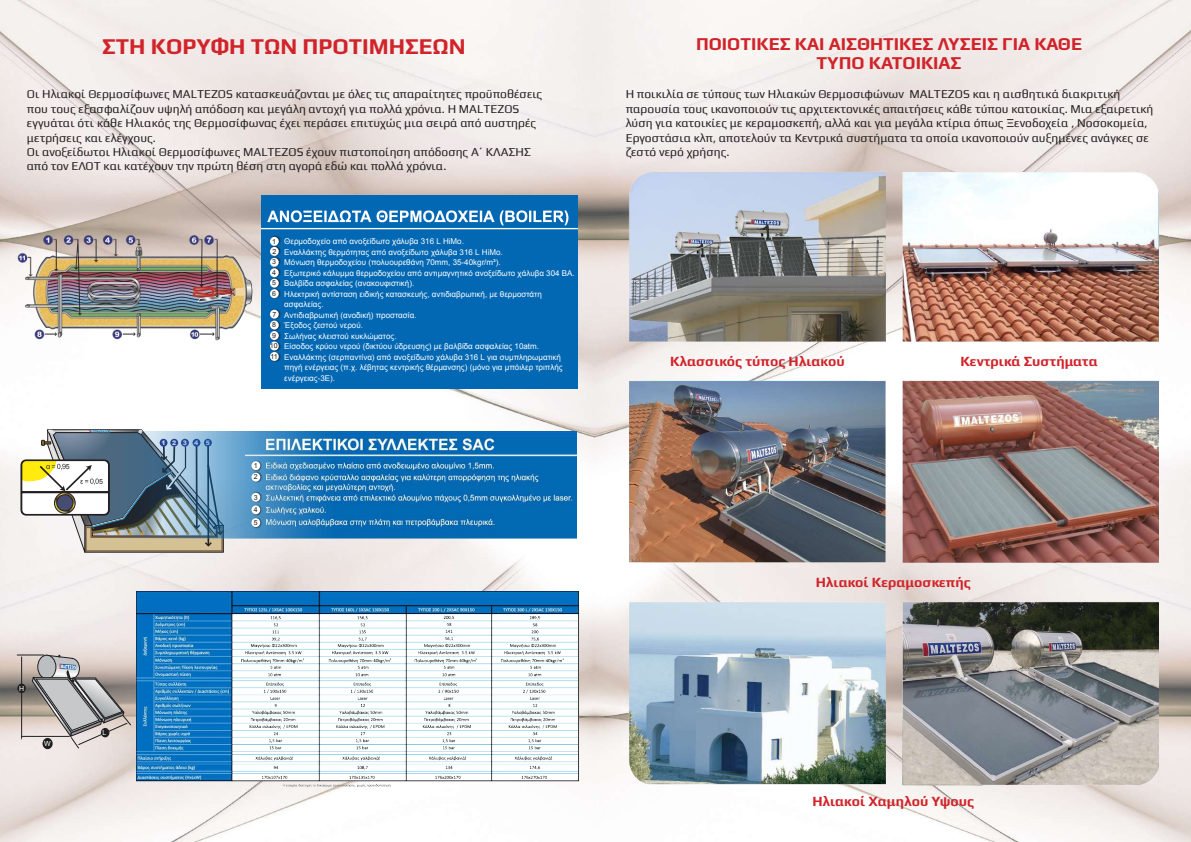
<style>
.page{position:relative;width:1191px;height:842px;background:#fff}
.page>*{position:absolute;margin:0;border:0;box-sizing:border-box;transform-origin:0 0}
.t1{font:700 22.4px "Play";color:#d1232a}
.t2{font:700 18px/19px "Play";color:#d1232a;text-align:center}
.t3{font:700 14px "Play";color:#d1232a}
.t4{font:12px/14.4px "Play";color:#231f20}
.t5{font:8px/10.5px "Arial";color:#fff}
.t6{font:7px/10.6px "Arial";color:#231f20}
.t7{font:7px "Arial";color:#fff}
.t8{font:900 6.2px "Arial";letter-spacing:1.11em;color:#fff}
</style>
<div class="page">
<img style="left:0;top:0;width:1191px;height:842px">
<img style="left:137px;top:592px;width:445px;height:206px">
<img style="left:628px;top:108px;width:530px;height:734px">
<svg style="left:17px;top:655px;width:115px;height:94px;background:#b5aeab"></svg>
<img style="left:261px;top:193px;width:316px;height:195px">
<div style="left:269px;top:236px;width:12px;height:126px;background:#231f20;opacity:.75"></div>
<div style="left:270px;top:237px;width:9px;height:9px;background:#fff;border-radius:50%"></div>
<div style="left:270px;top:247px;width:9px;height:9px;background:#fff;border-radius:50%"></div>
<div style="left:270px;top:258px;width:9px;height:9px;background:#fff;border-radius:50%"></div>
<div style="left:270px;top:268px;width:9px;height:9px;background:#fff;border-radius:50%"></div>
<div style="left:270px;top:279px;width:9px;height:9px;background:#fff;border-radius:50%"></div>
<div style="left:270px;top:289px;width:9px;height:9px;background:#fff;border-radius:50%"></div>
<div style="left:270px;top:310px;width:9px;height:9px;background:#fff;border-radius:50%"></div>
<div style="left:270px;top:321px;width:9px;height:8px;background:#fff;border-radius:50%"></div>
<div style="left:270px;top:331px;width:9px;height:9px;background:#fff;border-radius:50%"></div>
<div style="left:270px;top:342px;width:9px;height:8px;background:#fff;border-radius:50%"></div>
<div style="left:270px;top:352px;width:9px;height:9px;background:#fff;border-radius:50%"></div>
<svg style="left:21px;top:429px;width:203px;height:126px"></svg>
<img style="left:36px;top:432px;width:540px;height:107px">
<div style="left:251px;top:460px;width:11px;height:11px;background:#231f20;opacity:.75"></div>
<div style="left:251px;top:461px;width:9px;height:9px;background:#fff;border-radius:50%"></div>
<div style="left:251px;top:471px;width:11px;height:12px;background:#231f20;opacity:.75"></div>
<div style="left:251px;top:473px;width:9px;height:9px;background:#fff;border-radius:50%"></div>
<div style="left:251px;top:492px;width:11px;height:11px;background:#231f20;opacity:.75"></div>
<div style="left:251px;top:493px;width:9px;height:9px;background:#fff;border-radius:50%"></div>
<div style="left:251px;top:504px;width:11px;height:12px;background:#231f20;opacity:.75"></div>
<div style="left:251px;top:505px;width:9px;height:9px;background:#fff;border-radius:50%"></div>
<div style="left:251px;top:517px;width:11px;height:11px;background:#231f20;opacity:.75"></div>
<div style="left:251px;top:518px;width:9px;height:9px;background:#fff;border-radius:50%"></div>
<img style="left:13px;top:233px;width:253px;height:116px">
<h1 class="t1" style="left:102px;top:31px;width:365px">ΣΤΗ ΚΟΡΥΦΗ ΤΩΝ ΠΡΟΤΙΜΗΣΕΩΝ</h1>
<h2 class="t2" style="left:696px;top:33px;width:387px">ΠΟΙΟΤΙΚΕΣ ΚΑΙ ΑΙΣΘΗΤΙΚΕΣ ΛΥΣΕΙΣ ΓΙΑ ΚΑΘΕ<br>ΤΥΠΟ ΚΑΤΟΙΚΙΑΣ</h2>
<p class="t4" style="left:27px;top:86px;width:517px">Οι Ηλιακοί Θερμοσίφωνες MALTEZOS κατασκευάζονται με όλες τις απαραίτητες προϋποθέσεις που τους εξασφαλίζουν υψηλή απόδοση και μεγάλη αντοχή για πολλά χρόνια. Η MALTEZOS εγγυάται ότι κάθε Ηλιακός της Θερμοσίφωνας έχει περάσει επιτυχώς μια σειρά από αυστηρές μετρήσεις και ελέγχους.<br>Οι ανοξείδωτοι Ηλιακοί Θερμοσίφωνες MALTEZOS έχουν πιστοποίηση απόδοσης Α΄ ΚΛΑΣΗΣ από τον ΕΛΟΤ και κατέχουν την πρώτη θέση στη αγορά εδώ και πολλά χρόνια.</p>
<p class="t4" style="left:626px;top:86px;width:529px">Η ποικιλία σε τύπους των Ηλιακών Θερμοσιφώνων MALTEZOS και η αισθητικά διακριτική παρουσία τους ικανοποιούν τις αρχιτεκτονικές απαιτήσεις κάθε τύπου κατοικίας. Μια εξαιρετική λύση για κατοικίες με κεραμοσκεπή, αλλά και για μεγάλα κτίρια όπως Ξενοδοχεία , Νοσοκομεία, Εργοστάσια κλπ, αποτελούν τα Κεντρικά συστήματα τα οποία ικανοποιούν αυξημένες ανάγκες σε ζεστό νερό χρήσης.</p>
<p class="t6" style="left:66px;top:461px;width:5px">5</p>
<p class="t6" style="left:99px;top:476px;width:5px">5</p>
<p class="t8" style="left:161px;top:438px;width:50px">12345</p>
<p class="t5" style="left:284px;top:236px;width:292px">Θερμοδοχείο από ανοξείδωτο χάλυβα 316 L HiMo.<br>Εναλλάκτης θερμότητας από ανοξείδωτο χάλυβα 316 L HiMo.<br>Μόνωση θερμοδοχείου (πολυουρεθάνη 70mm, 35-40kgr/m³).<br>Εξωτερικό κάλυμμα θερμοδοχείου από αντιμαγνητικό ανοξείδωτο χάλυβα 304 ΒΑ.<br>Βαλβίδα ασφαλείας (ανακουφιστική).<br>Ηλεκτρική αντίσταση ειδικής κατασκευής, αντιδιαβρωτική, με θερμοστάτη ασφαλείας.<br>Αντιδιαβρωτική (ανοδική) προστασία.<br>Έξοδος ζεστού νερού.<br>Σωλήνας κλειστού κυκλώματος.<br>Είσοδος κρύου νερού (δικτύου ύδρευσης) με βαλβίδα ασφαλείας 10atm.<br>Εναλλάκτης (σερπαντίνα) από ανοξείδωτο χάλυβα 316 L για συμπληρωματική πηγή ενέργειας (π.χ. λέβητας κεντρικής θέρμανσης) (μόνο για μπόιλερ τριπλής ενέργειας-3Ε).</p>
<p class="t6" style="left:272px;top:236px;width:6px;line-height:10px">1<br>2</p>
<p class="t6" style="left:272px;top:257px;width:5px;text-align:justify">3<br>4<br>5</p>
<p class="t6" style="left:272px;top:288px;width:5px">6</p>
<p class="t6" style="left:270px;top:309px;width:9px;text-align:center">7<br>8<br>9<br>10<br>11</p>
<p class="t6" style="left:254px;top:460px;width:6px;line-height:11.4px">1<br>2</p>
<p class="t6" style="left:254px;top:491px;width:5px;line-height:12.7px;text-align:justify">3<br>4<br>5</p>
<p class="t7" style="left:19px;top:684px;width:7px">H</p>
<p class="t7" style="left:44px;top:739px;width:8px">W</p>
<p class="t7" style="left:103px;top:728px;width:5px">L</p>
<p class="t3" style="left:670px;top:351px;width:176px">Κλασσικός τύπος Ηλιακού</p>
<p class="t3" style="left:960px;top:351px;width:139px">Κεντρικά Συστήματα</p>
<p class="t3" style="left:815px;top:573px;width:156px">Ηλιακοί Κεραμοσκεπής</p>
<p class="t3" style="left:812px;top:791px;width:163px">Ηλιακοί Χαμηλού Υψους</p>
</div>
